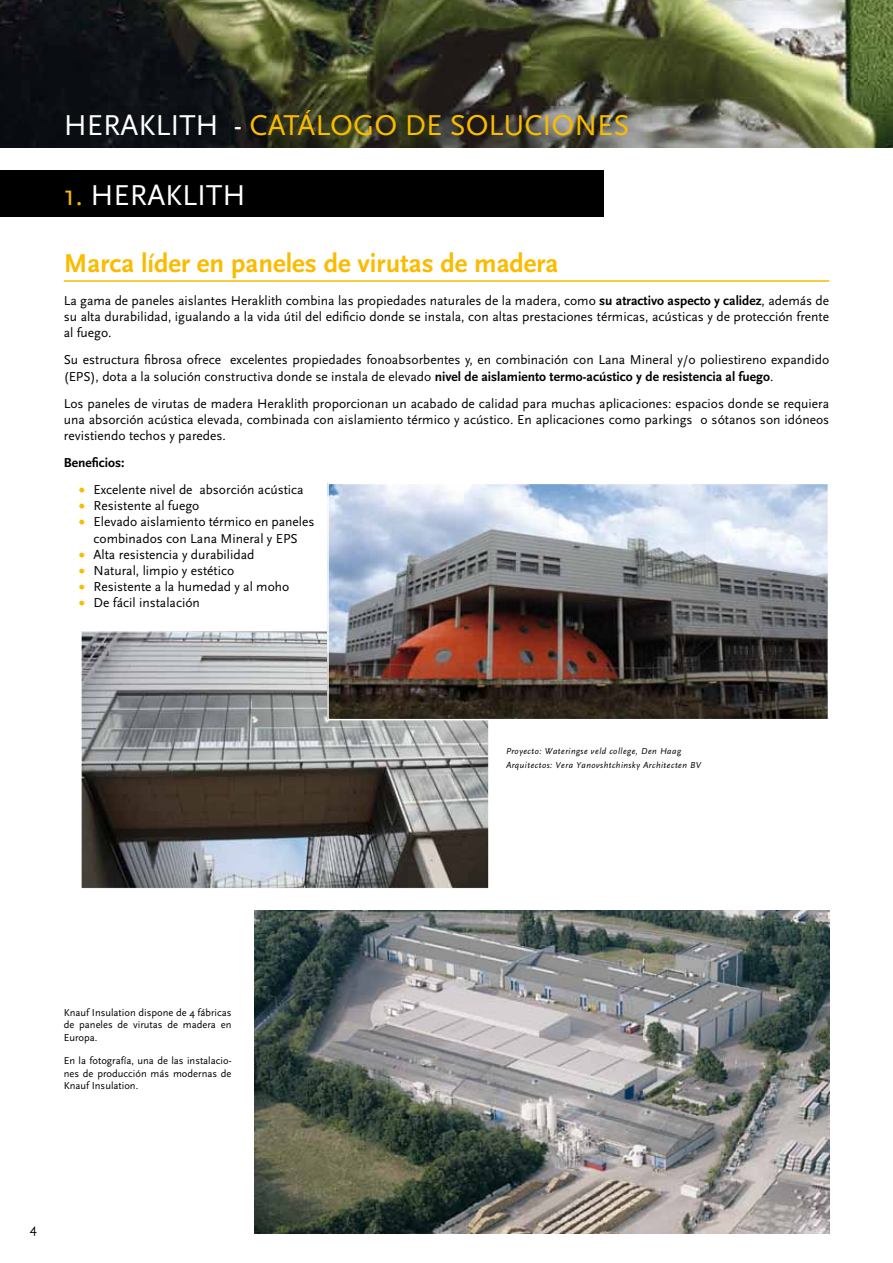
<style>
.page{position:relative;width:893px;height:1263px;background:#fff}
.page>*{position:absolute;margin:0;border:0;box-sizing:border-box;transform-origin:0 0}
.t1{font:30px "Scala Sans";letter-spacing:.14em;color:#fabb00}
.t2{font:30px "Scala Sans";color:#fff}
.t3{font:700 27px "Scala Sans";color:#fabb00}
.t4{font:13.5px/16.2px "Scala Sans";color:#000;text-align:justify}
.t5{font:700 13.5px "Scala Sans";color:#000}
.t6{font:10.5px/12.6px "Scala Sans";color:#000;text-align:justify}
.t7{font:italic 9px/13.5px "Scala Sans";letter-spacing:.05em;color:#000}
.s1{color:#fff}
.s2{color:#fabb00}
.s3{font-weight:700}
</style>
<div class="page">
<img style="left:0;top:0;width:893px;height:147px">
<hr style="left:64px;top:280px;width:765px;height:2px;background:#fabb00">
<div style="left:0;top:170px;width:604px;height:47px;background:#000"></div>
<img style="left:83px;top:633px;width:404px;height:254px">
<div style="left:81px;top:631px;width:408px;height:258px;border:1px solid #fff"></div>
<img style="left:330px;top:486px;width:496px;height:231px">
<div style="left:327px;top:483px;width:502px;height:237px;border:2px solid #fff"></div>
<img style="left:255px;top:910px;width:574px;height:323px">
<h1 class="t1" style="left:64px;top:109px;width:567px"><span class="s1">Heraklith -</span> catálogo de soluciones</h1>
<h1 class="t2" style="left:64px;top:179px;width:66px"><span class="s2">1.</span> HERAKLIT</h1>
<h1 class="t2" style="left:222px;top:179px;width:25px">H</h1>
<h2 class="t3" style="left:64px;top:248px;width:496px">Marca líder en paneles de virutas de madera</h2>
<p class="t4" style="left:64px;top:293px;width:767px">La gama de paneles aislantes Heraklith combina las propiedades naturales de la madera, como <span class="s3">su atractivo aspecto y calidez</span>, además de su alta durabilidad, igualando a la vida útil del edificio donde se instala, con altas prestaciones térmicas, acústicas y de protección frente al fuego.</p>
<p class="t4" style="left:64px;top:352px;width:767px">Su estructura fibrosa ofrece excelentes propiedades fonoabsorbentes y, en combinación con Lana Mineral y/o poliestireno expandido (E PS), dota a la solución constructiva donde se instala de elevado <span class="s3">nivel de aislamiento termo-acústico y de resistencia al fuego</span>.</p>
<p class="t4" style="left:64px;top:395px;width:767px">Los paneles de virutas de madera Heraklith proporcionan un acabado de calidad para muchas aplicaciones: espacios donde se requiera una absorción acústica elevada, combinada con aislamiento térmico y acústico. En aplicaciones como parkings o sótanos son idóneos revistiendo techos y paredes.</p>
<p class="t5" style="left:64px;top:455px;width:62px">Beneficios:</p>
<p class="t4" style="left:79px;top:482px;width:226px"><span class="s2">•</span> Excelente nivel de absorción acústica</p>
<p class="t4" style="left:79px;top:498px;width:122px"><span class="s2">•</span> Resistente al fuego</p>
<p class="t4" style="left:79px;top:514px;width:237px;text-align:center"><span class="s2">•</span> Elevado aislamiento térmico en paneles combinados con Lana Mineral y E PS</p>
<p class="t4" style="left:79px;top:546px;width:177px"><span class="s2">•</span> Alta resistencia y durabilidad</p>
<p class="t4" style="left:79px;top:563px;width:157px"><span class="s2">•</span> N atural, limpio y estético</p>
<p class="t4" style="left:79px;top:579px;width:212px"><span class="s2">•</span> Resistente a la humedad y al moho</p>
<p class="t4" style="left:79px;top:595px;width:123px"><span class="s2">•</span> De fácil instalación</p>
<p class="t7" style="left:506px;top:745px;width:197px">Proyecto: Wateringse veld college, Den Haag<br>Arquitectos: Vera Yanovshtchinsky Architecten BV</p>
<p class="t6" style="left:64px;top:1006px;width:169px">Knauf I nsulation dispone de 4 fábricas de paneles de virutas de madera en Europa.</p>
<p class="t6" style="left:64px;top:1055px;width:169px">E n la fotografía, una de las instalacio&shy;nes de producción más modernas de Knauf I nsulation.</p>
<p class="t4" style="left:30px;top:1221px;width:9px">4</p>
</div>
